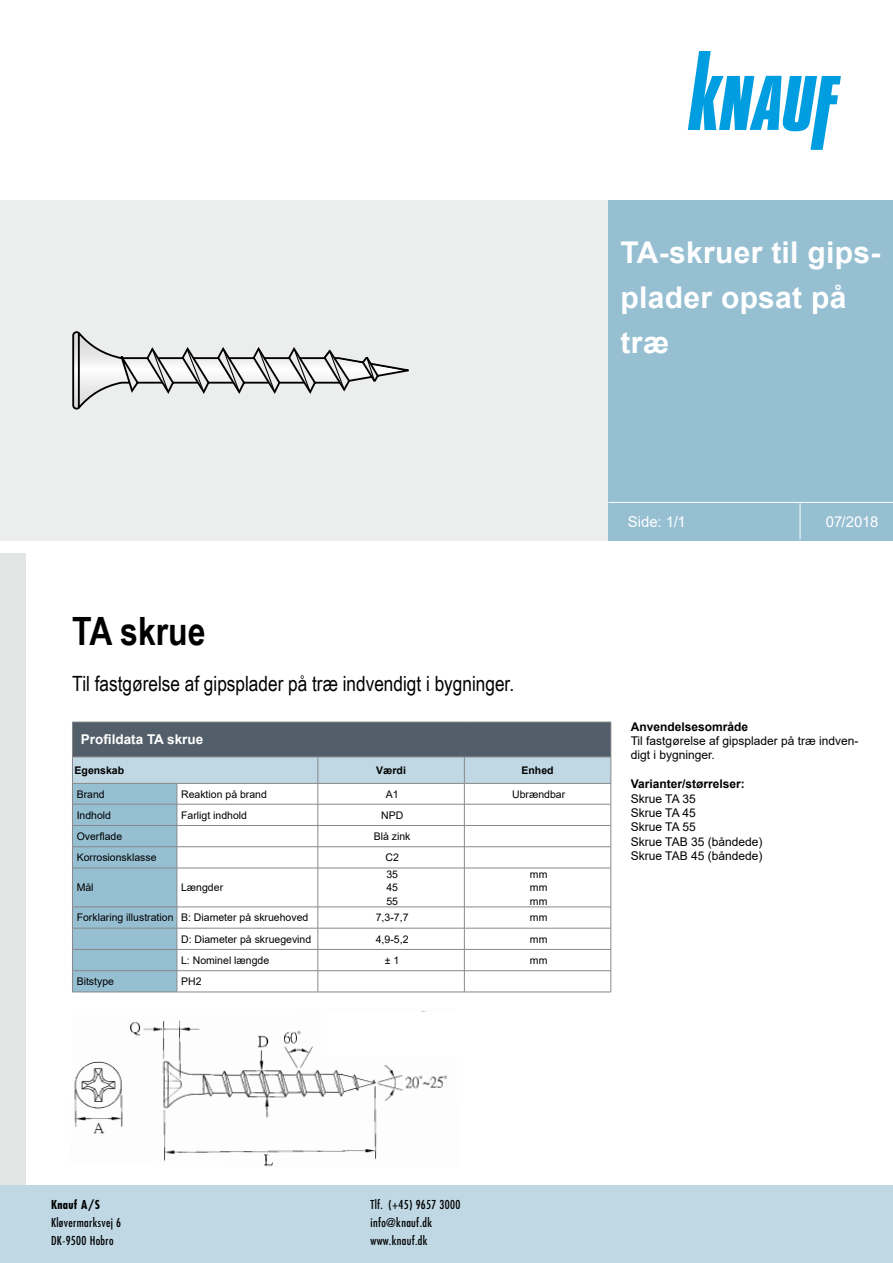
<style>
.page{position:relative;width:893px;height:1263px;background:#fff}
.page>*{position:absolute;margin:0;border:0;box-sizing:border-box;transform-origin:0 0}
.t1{font:700 39px "Arial Narrow";color:#000}
.t2{font:700 30px/45px "Arial";letter-spacing:.01em;color:#fff}
.t3{font:21px "Arial Narrow";color:#000}
.t4{font:15px "Arial";color:#fff}
.t5{font:700 13.5px "Arial";color:#fff}
.t6{font:12px/14.4px "Arial";color:#000}
.t7{font:condensed 12px "Futura Std";letter-spacing:.03em;color:#000}
.t8{font:700 12px "Arial";color:#000}
.t9{font:700 condensed 12px "Futura Std";letter-spacing:.03em;color:#000}
.t10{font:10.5px/13.5px "Arial";color:#000;text-align:justify}
.t11{font:700 10.5px "Arial";color:#000}
</style>
<div class="page">
<div style="left:0;top:200px;width:608px;height:340px;background:#eceded"></div>
<div style="left:0;top:553px;width:26px;height:683px;background:#e3e4e4"></div>
<div style="left:0;top:1186px;width:893px;height:77px;background:#c0d8e4"></div>
<svg style="left:688px;top:51px;width:153px;height:99px"></svg>
<img style="left:74px;top:1011px;width:374px;height:156px">
<div style="left:608px;top:200px;width:285px;height:340px;background:#96bfd2"></div>
<hr style="left:608px;top:502px;width:285px;height:1px;background:#fff">
<hr style="left:800px;top:503px;width:1px;height:36px;background:#fff">
<div style="left:72px;top:722px;width:539px;height:35px;background:#525f6a"></div>
<hr style="left:72px;top:722px;width:105px;height:1px;background:#87888a">
<hr style="left:72px;top:722px;width:1px;height:35px;background:#87888a">
<hr style="left:177px;top:722px;width:141px;height:1px;background:#87888a">
<hr style="left:318px;top:722px;width:146px;height:1px;background:#87888a">
<hr style="left:464px;top:722px;width:147px;height:1px;background:#87888a">
<hr style="left:611px;top:722px;width:1px;height:35px;background:#87888a">
<svg style="left:72px;top:757px;width:540px;height:235px"></svg>
<hr style="left:72px;top:992px;width:105px;height:1px;background:#87888a">
<hr style="left:177px;top:992px;width:141px;height:1px;background:#87888a">
<hr style="left:318px;top:992px;width:146px;height:1px;background:#87888a">
<hr style="left:464px;top:992px;width:147px;height:1px;background:#87888a">
<svg style="left:72px;top:331px;width:338px;height:79px"></svg>
<div style="left:321px;top:1012px;width:147px;height:45px;background:#fff"></div>
<h2 class="t2" style="left:621px;top:230px;width:261px">TA-skruer til gips&shy;plader opsat på træ</h2>
<h1 class="t1" style="left:72px;top:601px;width:135px">TA skrue</h1>
<h3 class="t3" style="left:72px;top:668px;width:443px">Til fastgørelse af gipsplader på træ indvendigt i bygninger.</h3>
<p class="t5" style="left:81px;top:730px;width:124px">Profildata TA skrue</p>
<p class="t11" style="left:75px;top:763px;width:51px">Egenskab</p>
<p class="t11" style="left:376px;top:763px;width:31px">Værdi</p>
<p class="t11" style="left:522px;top:763px;width:34px">Enhed</p>
<p class="t10" style="left:77px;top:787px;width:30px">Brand</p>
<p class="t10" style="left:181px;top:787px;width:87px">Reaktion på brand</p>
<p class="t10" style="left:386px;top:787px;width:14px">A1</p>
<p class="t10" style="left:512px;top:787px;width:55px">Ubrændbar</p>
<p class="t10" style="left:77px;top:808px;width:36px">Indhold</p>
<p class="t10" style="left:181px;top:808px;width:67px">Farligt indhold</p>
<p class="t10" style="left:381px;top:808px;width:24px">NPD</p>
<p class="t10" style="left:77px;top:829px;width:47px">Overflade</p>
<p class="t10" style="left:374px;top:829px;width:38px">Blå zink</p>
<p class="t10" style="left:77px;top:851px;width:81px">Korrosionsklasse</p>
<p class="t10" style="left:385px;top:851px;width:15px">C2</p>
<p class="t10" style="left:77px;top:881px;width:18px">Mål</p>
<p class="t10" style="left:181px;top:881px;width:44px">Længder</p>
<p class="t10" style="left:386px;top:867px;width:13px">35<br>45<br>55</p>
<p class="t10" style="left:530px;top:867px;width:19px">mm mm mm</p>
<p class="t10" style="left:77px;top:911px;width:233px">Forklaring illustration B: Diameter på skruehoved</p>
<p class="t10" style="left:376px;top:911px;width:34px">7,3-7,7</p>
<p class="t10" style="left:530px;top:911px;width:19px">mm</p>
<p class="t10" style="left:181px;top:932px;width:132px">D: Diameter på skruegevind</p>
<p class="t10" style="left:376px;top:932px;width:34px">4,9-5,2</p>
<p class="t10" style="left:530px;top:932px;width:19px">mm</p>
<p class="t10" style="left:181px;top:953px;width:90px">L: Nominel længde</p>
<p class="t10" style="left:385px;top:953px;width:16px">± 1</p>
<p class="t10" style="left:530px;top:953px;width:19px">mm</p>
<p class="t10" style="left:77px;top:975px;width:39px">Bitstype</p>
<p class="t10" style="left:181px;top:975px;width:22px">PH2</p>
<h3 class="t4" style="left:628px;top:511px;width:60px">Side: 1/1</h3>
<h3 class="t4" style="left:826px;top:511px;width:54px">07/2018</h3>
<p class="t8" style="left:631px;top:718px;width:119px">Anvendelsesområde</p>
<p class="t6" style="left:631px;top:733px;width:229px">Til fastgørelse af gipsplader på træ indven&shy;digt i bygninger.</p>
<p class="t8" style="left:631px;top:775px;width:116px">Varianter/størrelser:</p>
<p class="t6" style="left:631px;top:791px;width:133px">Skrue TA 35<br>Skrue TA 45<br>Skrue TA 55<br>Skrue TAB 35 (båndede)<br>Skrue TAB 45 (båndede)</p>
<p class="t9" style="left:51px;top:1197px;width:51px">Knauf A/S</p>
<p class="t7" style="left:371px;top:1197px;width:91px">Tlf. (+45) 9657 3000</p>
<p class="t7" style="left:51px;top:1215px;width:72px">Kløvermarksvej 6</p>
<p class="t7" style="left:371px;top:1215px;width:63px">info@knauf.dk</p>
<p class="t7" style="left:51px;top:1233px;width:64px">DK-9500 Hobro</p>
<p class="t7" style="left:371px;top:1233px;width:59px">www.knauf.dk</p>
</div>
